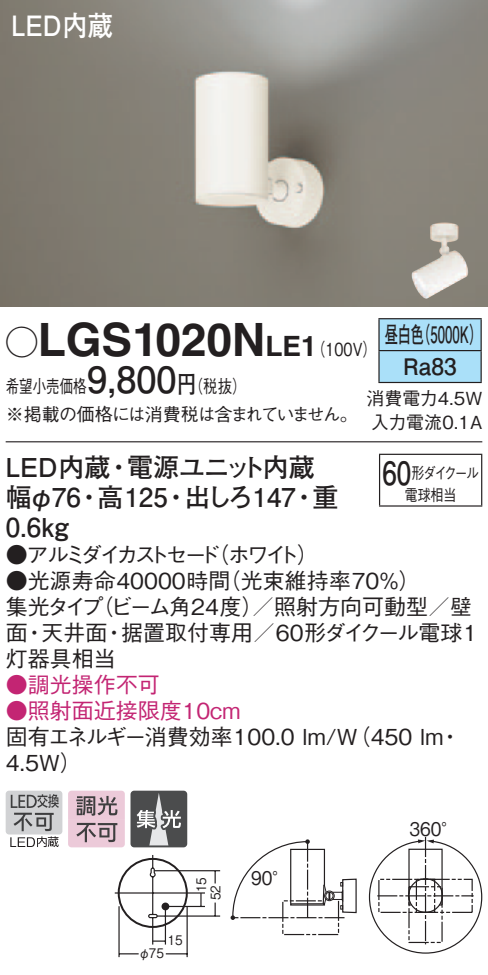
<style>
.page{position:relative;width:488px;height:975px;background:#fff}
.page>*{position:absolute;margin:0;border:0;box-sizing:border-box;transform-origin:0 0}
.t1{font:700 46px "Helvetica LT Std";color:#231f20}
.t2{font:700 36px "Futo Go B101 Pro";color:#231f20}
.t3{font:700 32px "Futo Go B101 Pro";color:#231f20;scale:.81 1}
.t4{font:700 28px "Futo Go B101 Pro";color:#fff;scale:.9 1}
.t5{font:700 28px "Helvetica LT Std";color:#231f20}
.t6{font:700 26px/30px "Futo Go B101 Pro";color:#231f20}
.t7{font:700 26px "Futo Go B101 Pro";letter-spacing:-.05em;color:#231f20}
.t8{font:700 22.8px/32px "Futo Go B101 Pro";color:#231f20;scale:.58 1}
.t9{font:500 22px/26px "Gothic BBB Pro";color:#231f20}
.t10{font:500 22px/26px "Gothic BBB Pro";letter-spacing:-.135em;color:#231f20}
.t11{font:500 22px "Gothic BBB Pro";color:#c32573}
.t12{font:500 18.8px "Gothic BBB Pro";color:#231f20;scale:.9 1}
.t13{font:500 18px/28px "Gothic BBB Pro";letter-spacing:-.04em;color:#231f20;scale:.75 1}
.t14{font:500 18px/24px "Gothic BBB Pro";color:#231f20}
.t15{font:500 18px "Gothic BBB Pro";color:#231f20;scale:.8 1}
.t16{font:500 16px "Gothic BBB Pro";letter-spacing:-.11em;color:#231f20;scale:.81 1}
.t17{font:13.2px/14.4px "Gothic BBB Pro Medium 90 pv RKSJ H";color:#231f20;scale:.9 1}
.s1{font-family:"Ford Classification 1";font-weight:400;font-size:32px}
.s2{font-family:"Futo Go B101 Pro";font-weight:700;font-size:24px}
.s3{font-size:46px}
.s4{font-family:"Helvetica LT Std";font-weight:700;font-size:28px}
</style>
<div class="page">
<svg style="left:230px;top:839px;width:127px;height:96px"></svg>
<hr style="left:291px;top:903px;width:32px;height:1px;background:#231f20">
<svg style="left:368px;top:837px;width:114px;height:116px"></svg>
<img style="left:0;top:0;width:488px;height:306px">
<img style="left:411px;top:222px;width:57px;height:77px">
<div style="left:6px;top:790px;width:56px;height:44px;background:#d1d2d4;border-radius:3px"></div>
<svg style="left:10px;top:794px;width:49px;height:53px"></svg>
<svg style="left:68px;top:790px;width:57px;height:57px;background:#c9afbb"></svg>
<svg style="left:133px;top:793px;width:51px;height:51px;background:#777879"></svg>
<div style="left:130px;top:790px;width:57px;height:57px;border:2px solid #4b4c4d;border-radius:3px"></div>
<hr style="left:6px;top:441px;width:476px;height:1px;background:#231f20">
<div style="left:379px;top:319px;width:101px;height:63px;background:#aae0f9"></div>
<hr style="left:378px;top:318px;width:103px;height:1px;background:#231f20">
<hr style="left:378px;top:319px;width:1px;height:31px;background:#231f20">
<hr style="left:480px;top:319px;width:1px;height:31px;background:#231f20">
<hr style="left:378px;top:350px;width:103px;height:1px;background:#231f20">
<hr style="left:378px;top:351px;width:1px;height:31px;background:#231f20">
<hr style="left:480px;top:351px;width:1px;height:31px;background:#231f20">
<hr style="left:378px;top:382px;width:103px;height:1px;background:#231f20">
<hr style="left:379px;top:455px;width:1px;height:50px;background:#231f20">
<hr style="left:379px;top:454px;width:103px;height:1px;background:#231f20">
<hr style="left:481px;top:455px;width:1px;height:50px;background:#231f20">
<hr style="left:379px;top:505px;width:103px;height:2px;background:#231f20">
<hr style="left:154px;top:870px;width:66px;height:1px;background:#231f20">
<hr style="left:157px;top:915px;width:63px;height:2px;background:#231f20">
<svg style="left:214px;top:902px;width:2px;height:13px"></svg>
<svg style="left:214px;top:871px;width:2px;height:12px"></svg>
<svg style="left:115px;top:855px;width:91px;height:103px"></svg>
<p class="t4" style="left:11px;top:3px;width:114px">LED内蔵</p>
<h1 class="t1" style="left:6px;top:311px;width:228px"><span class="s1">A</span>LGS1020</h1>
<p class="t15" style="left:177px;top:372px;width:88px">（<span class="s2">円</span>税抜(</p>
<p class="t5" style="left:232px;top:329px;width:70px"><span class="s3">N</span>LE</p>
<p class="t8" style="left:417px;top:316px;width:115px">（5000 (K</p>
<p class="t8" style="left:403px;top:316px;width:94px;text-indent:-19px">昼白色<br>Ra83</p>
<p class="t15" style="left:301px;top:334px;width:96px">（<span class="s4">1</span> 100 (V</p>
<h2 class="t2" style="left:87px;top:351px;width:91px">9,800</h2>
<p class="t13" style="left:6px;top:370px;width:471px">希望小売価格<br>※掲載の価格には消費税は含まれていません。</p>
<p class="t7" style="left:127px;top:446px;width:189px">電源ユニット内蔵</p>
<p class="t14" style="left:366px;top:383px;width:117px">消費電力4.5W入力電流0.1A</p>
<p class="t6" style="left:6px;top:448px;width:106px">LED内蔵</p>
<h3 class="t3" style="left:382px;top:448px;width:37px">60</h3>
<p class="t16" style="left:404px;top:482px;width:65px">電球相当</p>
<p class="t6" style="left:106px;top:448px;width:27px">・</p>
<p class="t16" style="left:411px;top:460px;width:85px">形ダイクール</p>
<p class="t6" style="left:312px;top:478px;width:27px">重</p>
<p class="t6" style="left:6px;top:478px;width:77px">幅φ76<br>0.6kg</p>
<p class="t6" style="left:98px;top:478px;width:72px">高125</p>
<p class="t6" style="left:184px;top:478px;width:113px">出しろ147</p>
<p class="t6" style="left:76px;top:478px;width:27px">・</p>
<p class="t6" style="left:163px;top:478px;width:27px">・</p>
<p class="t6" style="left:291px;top:478px;width:27px">・</p>
<p class="t9" style="left:207px;top:539px;width:113px">（ホワイト(</p>
<p class="t10" style="left:219px;top:539px;width:203px;text-indent:-213px">●アルミダイカストセード<br>（光束維持率70％(</p>
<p class="t9" style="left:92px;top:565px;width:382px;text-indent:-86px">●光源寿命40000時間<br>（ビーム角24度／）照射方向可動型／壁</p>
<p class="t9" style="left:6px;top:591px;width:99px">集光タイプ</p>
<p class="t9" style="left:121px;top:617px;width:357px">据置取付専用／60形ダイクール電球1</p>
<p class="t9" style="left:41px;top:617px;width:67px">天井面</p>
<p class="t9" style="left:6px;top:617px;width:111px">面<br>灯器具相当</p>
<p class="t11" style="left:6px;top:667px;width:156px">●調光操作不可</p>
<p class="t11" style="left:6px;top:693px;width:236px">●照射面近接限度10cm</p>
<p class="t9" style="left:23px;top:617px;width:23px">・</p>
<p class="t9" style="left:103px;top:617px;width:23px">・</p>
<p class="t9" style="left:6px;top:721px;width:439px">固有エネルギー消費効率100.0 lm （W/ 450 lm<br>4.5W(</p>
<p class="t9" style="left:439px;top:721px;width:23px">・</p>
<p class="t17" style="left:168px;top:931px;width:18px">15</p>
<p class="t17" style="left:138px;top:944px;width:29px">φ75</p>
<p class="t17" style="left:192px;top:900px;width:27px;text-indent:8px;rotate:-90deg">15<br>52</p>
<p class="t12" style="left:251px;top:863px;width:44px">90°</p>
<p class="t12" style="left:409px;top:813px;width:56px">360°</p>
</div>
